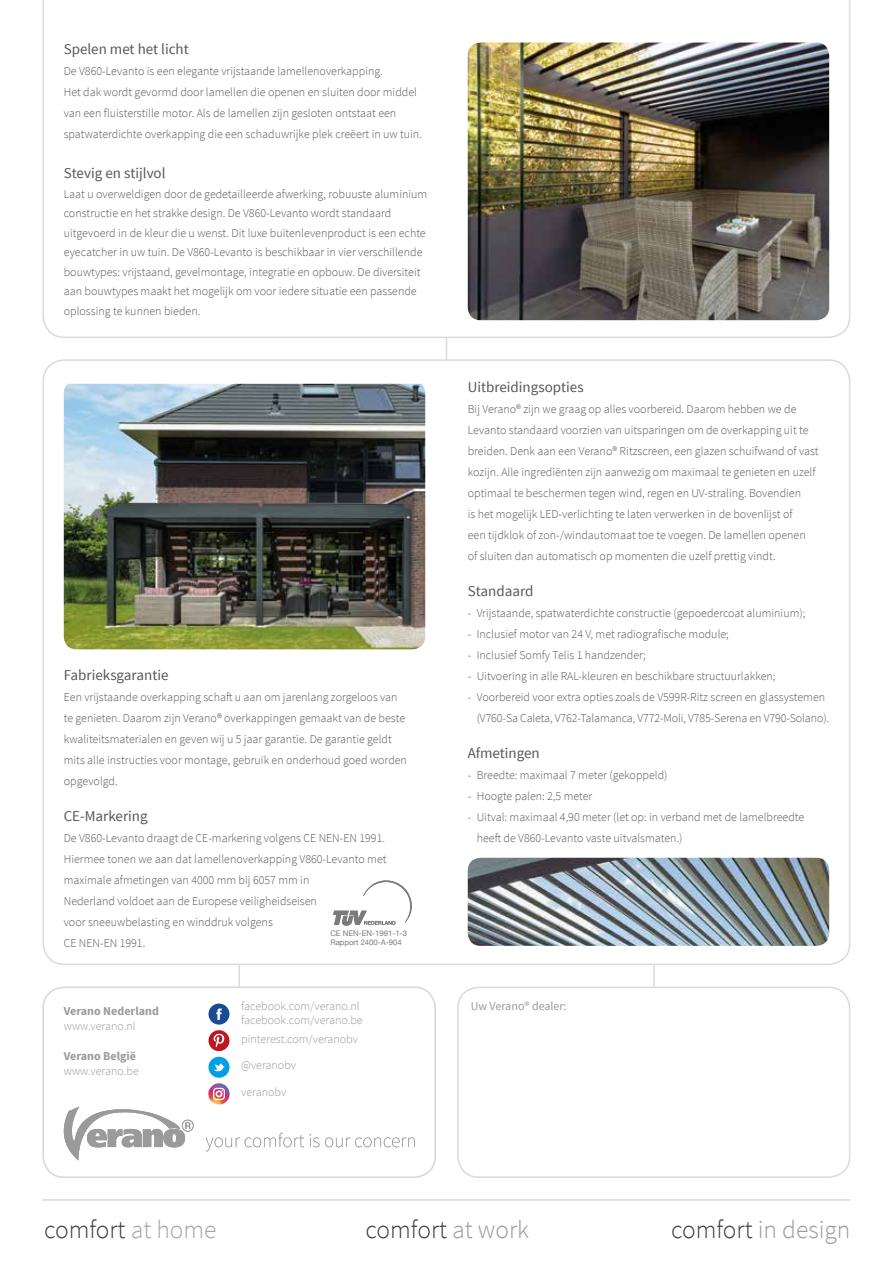
<style>
.page{position:relative;width:893px;height:1263px;background:#fff}
.page>*{position:absolute;margin:0;border:0;box-sizing:border-box;transform-origin:0 0}
.t1{font:300 25.5px "Source Sans Pro";color:#3c3c3b}
.t2{font:300 25.5px "Source Sans Pro";color:#9b9a9a}
.t3{font:15px "Source Sans Pro";color:#575756}
.t4{font:300 13.5px/15px "Source Sans Pro";color:#9b9a9a}
.t5{font:300 12px/21px "Source Sans Pro";color:#575756}
.t6{font:300 12px/13.8px "Source Sans Pro";color:#9b9a9a}
.t7{font:700 12px "Source Sans Pro";color:#9b9a9a}
.t8{font:12px "Source Sans Pro";letter-spacing:-.005em;color:#9b9a9a}
.t9{font:7.8px/9.8px "Helvetica Neue";color:#7c7b7b}
.s1{color:#a6a5a5}
.s2{color:#9b9a9a}
.s3{color:#3c3c3b}
</style>
<div class="page">
<hr style="left:446px;top:320px;width:1px;height:365px;background:#dadada">
<hr style="left:238px;top:943px;width:2px;height:43px;background:#dadada">
<hr style="left:653px;top:943px;width:2px;height:43px;background:#dadada">
<svg style="left:43px;top:0;width:807px;height:338px"></svg>
<div style="left:457px;top:986px;width:393px;height:192px;border:2px solid #dadada;border-radius:21px"></div>
<img style="left:468px;top:43px;width:361px;height:277px">
<img style="left:468px;top:858px;width:361px;height:88px">
<hr style="left:42px;top:1199px;width:808px;height:2px;background:#dadada">
<div style="left:43px;top:986px;width:393px;height:192px;border:2px solid #dadada;border-radius:21px"></div>
<div style="left:208px;top:1003px;width:21px;height:21px;background:#184b94;border-radius:50%"></div>
<svg style="left:216px;top:1008px;width:6px;height:12px"></svg>
<div style="left:208px;top:1030px;width:21px;height:21px;background:#be1721;border-radius:50%"></div>
<svg style="left:213px;top:1033px;width:12px;height:15px"></svg>
<svg style="left:208px;top:1083px;width:22px;height:21px"></svg>
<svg style="left:213px;top:1088px;width:12px;height:12px"></svg>
<div style="left:208px;top:1057px;width:21px;height:21px;background:#009fe3;border-radius:50%"></div>
<svg style="left:213px;top:1063px;width:12px;height:15px"></svg>
<svg style="left:64px;top:1106px;width:351px;height:54px"></svg>
<img style="left:64px;top:384px;width:361px;height:265px">
<svg style="left:333px;top:880px;width:79px;height:46px"></svg>
<p class="t3" style="left:64px;top:39px;width:127px">Spelen met het licht</p>
<p class="t5" style="left:64px;top:60px;width:360px">De V860-Levanto is een elegante vrijstaande lamellenoverkapping.<br>Het dak wordt gevormd door lamellen die openen en sluiten door middel van een fluisterstille motor. Als de lamellen zijn gesloten ontstaat een spatwaterdichte overkapping die een schaduwrijke plek creëert in uw tuin.</p>
<p class="t3" style="left:64px;top:164px;width:103px">Stevig en stijlvol</p>
<p class="t5" style="left:64px;top:184px;width:365px;line-height:19.5px">Laat u overweldigen door de gedetailleerde afwerking, robuuste aluminium constructie en het strakke design. De V860-Levanto wordt standaard uitgevoerd in de kleur die u wenst. Dit luxe buitenlevenproduct is een echte eyecatcher in uw tuin. De V860-Levanto is beschikbaar in vier verschillende bouwtypes: vrijstaand, gevelmontage, integratie en opbouw. De diversiteit aan bouwtypes maakt het mogelijk om voor iedere situatie een passende oplossing te kunnen bieden.</p>
<p class="t3" style="left:64px;top:665px;width:106px">Fabrieksgarantie</p>
<p class="t5" style="left:64px;top:686px;width:345px">Een vrijstaande overkapping schaft u aan om jarenlang zorgeloos van te genieten. Daarom zijn Verano® overkappingen gemaakt van de beste kwaliteitsmaterialen en geven wij u 5 jaar garantie. De garantie geldt mits alle instructies voor montage, gebruik en onderhoud goed worden opgevolgd.</p>
<p class="t3" style="left:64px;top:806px;width:85px">CE-Markering</p>
<p class="t5" style="left:64px;top:827px;width:324px">De V860-Levanto draagt de CE-markering volgens CE NEN-EN 1991.<br>Hiermee tonen we aan dat lamellenoverkapping V860-Levanto met maximale afmetingen van 4000 mm bij 6057 mm in<br>Nederland voldoet aan de Europese veiligheidseisen<br>voor sneeuwbelasting en winddruk volgens<br>CE NEN-EN 1991.</p>
<p class="t9" style="left:330px;top:928px;width:78px">CE NEN-EN-1991-1-3<br>Rapport 2400-A-904</p>
<p class="t4" style="left:64px;top:1004px;width:100px">Verano Nederland www.verano.nl</p>
<p class="t4" style="left:64px;top:1049px;width:87px">Verano Belgium www.verano.be</p>
<p class="t7" style="left:64px;top:1004px;width:97px">Verano Nederland</p>
<p class="t7" style="left:64px;top:1049px;width:74px">Verano België</p>
<p class="t6" style="left:241px;top:999px;width:123px">facebook.com/verano.nl facebook.com/verano.be</p>
<p class="t6" style="left:241px;top:1026px;width:118px;line-height:26.2px">pinterest.com/veranobv @veranobv</p>
<p class="t6" style="left:241px;top:1035px;width:56px">@veranobv</p>
<p class="t6" style="left:241px;top:1085px;width:47px">veranobv</p>
<p class="t3" style="left:468px;top:378px;width:117px">Uitbreidingsopties</p>
<p class="t5" style="left:468px;top:398px;width:352px">Bij Verano® zijn we graag op alles voorbereid. Daarom hebben we de Levanto standaard voorzien van uitsparingen om de overkapping uit te breiden. Denk aan een Verano® Ritzscreen, een glazen schuifwand of vast kozijn. Alle ingrediënten zijn aanwezig om maximaal te genieten en uzelf optimaal te beschermen tegen wind, regen en UV-straling. Bovendien<br>is het mogelijk LED-verlichting te laten verwerken in de bovenlijst of<br>een tijdklok of zon-/windautomaat toe te voegen. De lamellen openen<br>of sluiten dan automatisch op momenten die uzelf prettig vindt.</p>
<p class="t3" style="left:468px;top:582px;width:67px">Standaard</p>
<p class="t5" style="left:468px;top:602px;width:339px">- Vrijstaande, spatwaterdichte constructie (gepoedercoat aluminium);</p>
<p class="t5" style="left:468px;top:623px;width:263px">- Inclusief motor van 24 V, met radiografische module;</p>
<p class="t5" style="left:468px;top:644px;width:179px">- Inclusief Somfy Telis 1 handzender;</p>
<p class="t5" style="left:468px;top:665px;width:309px">- Uitvoering in alle RAL-kleuren en beschikbare structuurlakken;</p>
<p class="t5" style="left:477px;top:686px;width:354px;text-indent:-9px">- Voorbereid voor extra opties zoals de V599R-Ritz screen en glassystemen (V760-Sa Caleta, V762-Talamanca, V772-Moli, V785-Serena en V790-Solano).</p>
<p class="t3" style="left:468px;top:744px;width:73px">Afmetingen</p>
<p class="t5" style="left:468px;top:764px;width:201px">- Breedte: maximaal 7 meter (gekoppeld)</p>
<p class="t5" style="left:468px;top:785px;width:126px">- Hoogte palen: 2,5 meter</p>
<p class="t5" style="left:477px;top:806px;width:329px;text-indent:-9px">- Uitval: maximaal 4,90 meter (let op: in verband met de lamelbreedte heeft de V860-Levanto vaste uitvalsmaten.)</p>
<p class="t8" style="left:471px;top:999px;width:97px">Uw Verano® dealer:</p>
<h1 class="t1" style="left:44px;top:1214px;width:174px">comfort <span class="s1">at home</span></h1>
<h1 class="t1" style="left:366px;top:1214px;width:165px">comfort <span class="s2">at work</span></h1>
<h1 class="t2" style="left:671px;top:1214px;width:181px"><span class="s3">comfort</span> in design</h1>
</div>
